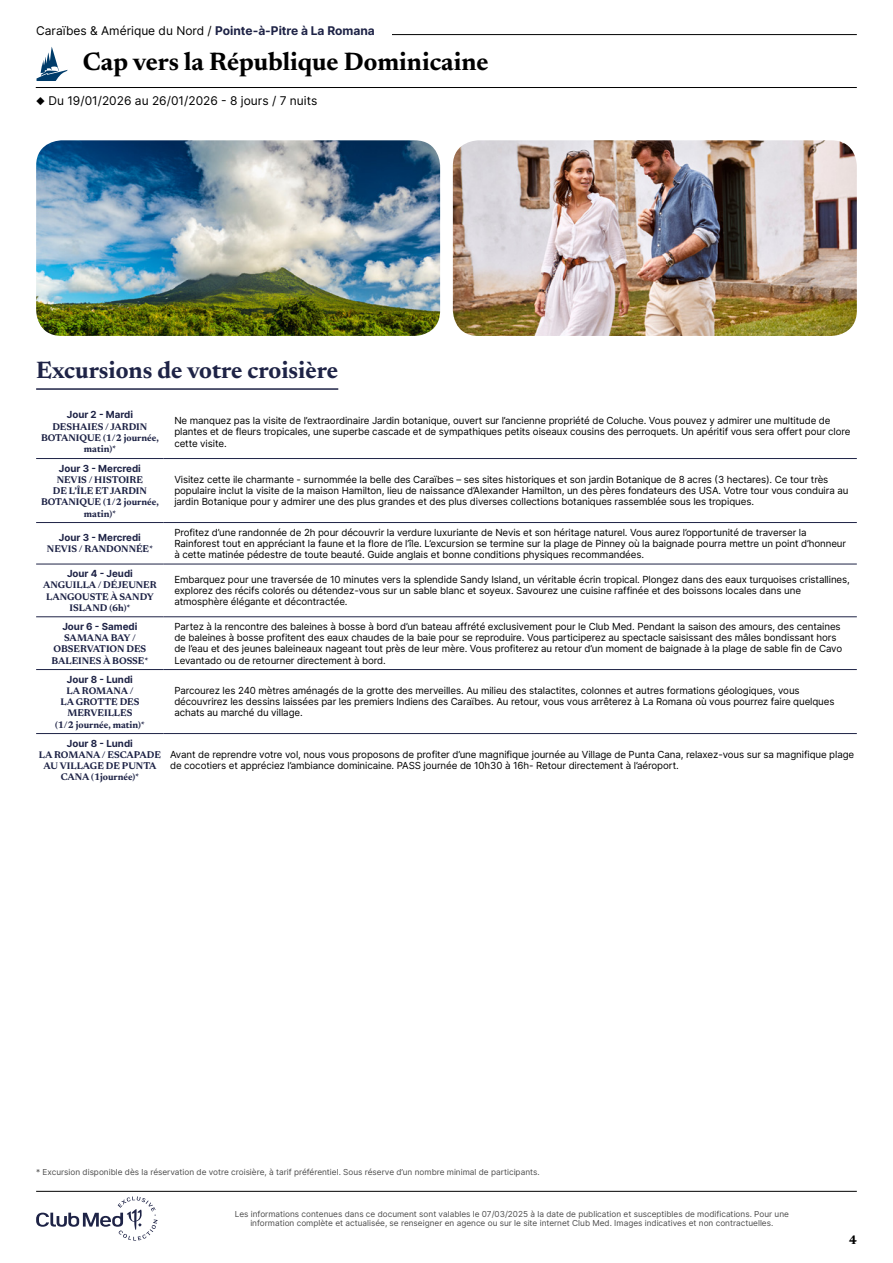
<style>
.page{position:relative;width:893px;height:1263px;background:#fff}
.page>*{position:absolute;margin:0;border:0;box-sizing:border-box;transform-origin:0 0}
.t1{font:700 25.5px "Newsreader 24 pt";color:#000}
.t2{font:700 24px "Newsreader 24 pt";color:#1e2346}
.t3{font:700 12.6px "Newsreader 24 pt";color:#000}
.t4{font:12px "Inter";color:#000}
.t5{font:9.75px/11.2px "Inter";letter-spacing:-.01em;color:#000}
.t6{font:700 9.75px/11.2px "Newsreader 24 pt";color:#1e2346;text-align:center}
.t7{font:700 9.75px "Inter";color:#1e2346}
.t8{font:8.25px/9px "Inter";color:#4d4d4d;text-align:center}
.s1{font-weight:700;color:#1e2346}
</style>
<div class="page">
<hr style="left:107px;top:34px;width:750px;height:1px;background:#000">
<hr style="left:36px;top:87px;width:821px;height:1px;background:#000">
<svg style="left:36px;top:47px;width:32px;height:34px"></svg>
<div style="left:36px;top:26px;width:356px;height:17px;background:#fff"></div>
<img style="left:36px;top:140px;width:404px;height:196px">
<img style="left:453px;top:140px;width:404px;height:196px">
<hr style="left:36px;top:388px;width:302px;height:2px;background:#1e2346">
<hr style="left:36px;top:458px;width:128px;height:1px;background:#1e2346">
<hr style="left:164px;top:458px;width:693px;height:1px;background:#1e2346">
<hr style="left:36px;top:522px;width:128px;height:1px;background:#1e2346">
<hr style="left:164px;top:522px;width:693px;height:1px;background:#1e2346">
<hr style="left:36px;top:564px;width:128px;height:1px;background:#1e2346">
<hr style="left:164px;top:564px;width:693px;height:1px;background:#1e2346">
<hr style="left:36px;top:616px;width:128px;height:1px;background:#1e2346">
<hr style="left:164px;top:616px;width:693px;height:1px;background:#1e2346">
<hr style="left:36px;top:669px;width:128px;height:1px;background:#1e2346">
<hr style="left:36px;top:733px;width:128px;height:1px;background:#1e2346">
<hr style="left:164px;top:669px;width:693px;height:1px;background:#1e2346">
<hr style="left:164px;top:733px;width:693px;height:1px;background:#1e2346">
<svg style="left:36px;top:1196px;width:122px;height:44px"></svg>
<hr style="left:36px;top:1191px;width:821px;height:1px;background:#000">
<p class="t4" style="left:36px;top:22px;width:340px">Caraïbes &amp; Amérique du Nord / <span class="s1">Pointe-à-Pitre à La Romana</span></p>
<h1 class="t1" style="left:83px;top:43px;width:407px">Cap vers la République Dominicaine</h1>
<p class="t4" style="left:36px;top:92px;width:283px">◆ Du 19/01/2026 au 26/01/2026 - 8 jours / 7 nuits</p>
<h2 class="t2" style="left:36px;top:353px;width:304px">Excursions de votre croisière</h2>
<p class="t7" style="left:67px;top:408px;width:68px">Jour 2 - Mardi</p>
<p class="t6" style="left:41px;top:420px;width:119px">DESHAIES / JARDIN<br>BOTANIQUE (1/2 journée, matin)*</p>
<p class="t5" style="left:174px;top:415px;width:678px">Ne manquez pas la visite de l’extraordinaire Jardin botanique, ouvert sur l’ancienne propriété de Coluche. Vous pouvez y admirer une multitude de plantes et de fleurs tropicales, une superbe cascade et de sympathiques petits oiseaux cousins des perroquets. Un apéritif vous sera offert pour clore cette visite.</p>
<p class="t7" style="left:59px;top:461px;width:83px">Jour 3 - Mercredi</p>
<p class="t6" style="left:41px;top:473px;width:119px">NEVIS / HISTOIRE<br>DE L’ÎLE ET JARDIN<br>BOTANIQUE (1/2 journée, matin)*</p>
<p class="t5" style="left:174px;top:473px;width:676px">Visitez cette ile charmante - surnommée la belle des Caraïbes – ses sites historiques et son jardin Botanique de 8 acres (3 hectares). Ce tour très populaire inclut la visite de la maison Hamilton, lieu de naissance d’Alexander Hamilton, un des pères fondateurs des USA. Votre tour vous conduira au jardin Botanique pour y admirer une des plus grandes et des plus diverses collections botaniques rassemblée sous les tropiques.</p>
<p class="t7" style="left:59px;top:531px;width:83px">Jour 3 - Mercredi</p>
<p class="t6" style="left:47px;top:543px;width:108px">NEVIS / RANDONNÉE*</p>
<p class="t5" style="left:174px;top:526px;width:673px">Profitez d’une randonnée de 2h pour découvrir la verdure luxuriante de Nevis et son héritage naturel. Vous aurez l’opportunité de traverser la<br>Rainforest tout en appréciant la faune et la flore de l’île. L’excursion se termine sur la plage de Pinney où la baignade pourra mettre un point d’honneur à cette matinée pédestre de toute beauté. Guide anglais et bonne conditions physiques recommandées.</p>
<p class="t7" style="left:67px;top:566px;width:67px">Jour 4 - Jeudi</p>
<p class="t6" style="left:43px;top:579px;width:115px">ANGUILLA / DÉJEUNER<br>LANGOUSTE À SANDY<br>ISLAND (6h)*</p>
<p class="t5" style="left:174px;top:573px;width:677px">Embarquez pour une traversée de 10 minutes vers la splendide Sandy Island, un véritable écrin tropical. Plongez dans des eaux turquoises cristallines, explorez des récifs colorés ou détendez-vous sur un sable blanc et soyeux. Savourez une cuisine raffinée et des boissons locales dans une atmosphère élégante et décontractée.</p>
<p class="t7" style="left:62px;top:619px;width:76px">Jour 6 - Samedi</p>
<p class="t6" style="left:52px;top:632px;width:98px">SAMANA BAY /<br>OBSERVATION DES<br>BALEINES À BOSSE*</p>
<p class="t5" style="left:174px;top:620px;width:669px">Partez à la rencontre des baleines à bosse à bord d’un bateau affrété exclusivement pour le Club Med. Pendant la saison des amours, des centaines de baleines à bosse profitent des eaux chaudes de la baie pour se reproduire. Vous participerez au spectacle saisissant des mâles bondissant hors de l’eau et des jeunes baleineaux nageant tout près de leur mère. Vous profiterez au retour d’un moment de baignade à la plage de sable fin de Cavo Levantado ou de retourner directement à bord.</p>
<p class="t7" style="left:67px;top:672px;width:67px">Jour 8 - Lundi</p>
<p class="t6" style="left:55px;top:684px;width:91px">LA ROMANA /<br>LA GROTTE DES<br>MERVEILLES<br>(1/2 journée, matin)*</p>
<p class="t5" style="left:174px;top:684px;width:662px">Parcourez les 240 mètres aménagés de la grotte des merveilles. Au milieu des stalactites, colonnes et autres formations géologiques, vous découvrirez les dessins laissées par les premiers Indiens des Caraïbes. Au retour, vous vous arrêterez à La Romana où vous pourrez faire quelques achats au marché du village.</p>
<p class="t7" style="left:67px;top:736px;width:67px">Jour 8 - Lundi</p>
<p class="t6" style="left:39px;top:748px;width:124px">LA ROMANA / ESCAPADE<br>AU VILLAGE DE PUNTA<br>CANA (1journée)*</p>
<p class="t5" style="left:170px;top:748px;width:686px">Avant de reprendre votre vol, nous vous proposons de profiter d’une magnifique journée au Village de Punta Cana, relaxez-vous sur sa magnifique plage de cocotiers et appréciez l’ambiance dominicaine. PASS journée de 10h30 à 16h- Retour directement à l’aéroport.</p>
<p class="t8" style="left:36px;top:1168px;width:505px">* Excursion disponible dès la réservation de votre croisière, à tarif préférentiel. Sous réserve d’un nombre minimal de participants.</p>
<p class="t8" style="left:235px;top:1209px;width:556px">Les informations contenues dans ce document sont valables le 07/03/2025 à la date de publication et susceptibles de modifications. Pour une information complète et actualisée, se renseigner en agence ou sur le site internet Club Med. Images indicatives et non contractuelles.</p>
<p class="t3" style="left:849px;top:1230px;width:9px">4</p>
</div>
